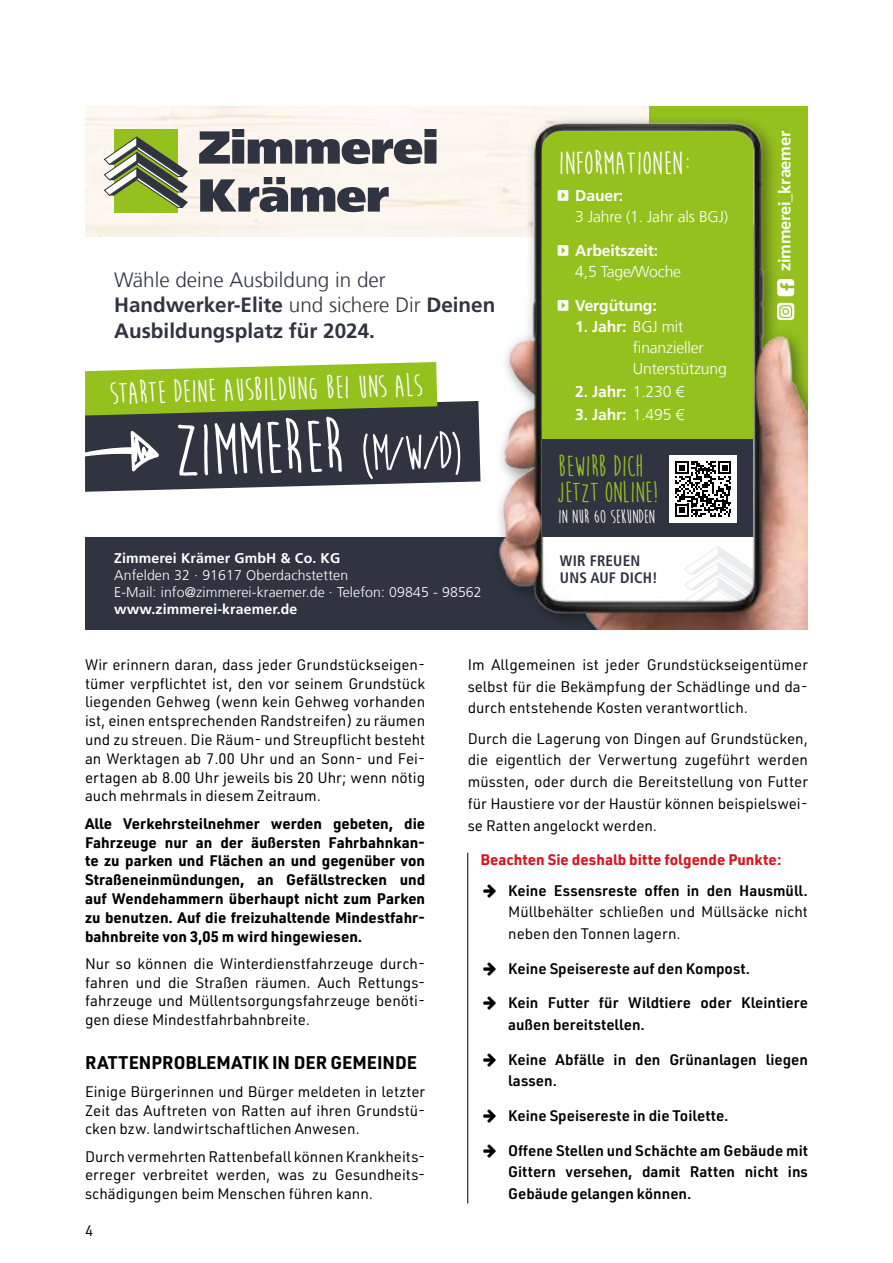
<style>
.page{position:relative;width:893px;height:1263px;background:#fff}
.page>*{position:absolute;margin:0;border:0;box-sizing:border-box;transform-origin:0 0}
.t1{font:700 74.55px "Moon Flower";color:#fff}
.t2{font:700 33.15px "Moon Flower";letter-spacing:-.01em;color:#fff}
.t3{font:700 32.25px "Moon Flower";color:#fff}
.t4{font:700 29.7px/25.7px "Moon Flower";letter-spacing:-.025em;color:#95c11f}
.t5{font:700 20.7px/25.5px "Frutiger LT Com";color:#2f3440}
.t6{font:700 19.5px "Moon Flower";letter-spacing:-.025em;color:#fff}
.t7{font:700 18px "URWDIN";color:#000}
.t8{font:700 16.5px "Frutiger LT Com";letter-spacing:-.015em;color:#fff}
.t9{font:300 15.75px/21px "Frutiger LT Com";letter-spacing:-.01em;color:#fff}
.t10{font:700 15.75px "Frutiger LT Com";letter-spacing:-.01em;color:#fff}
.t11{font:700 condensed 15.15px/16.5px "Frutiger LT Com";letter-spacing:.01em;color:#2f3440}
.t12{font:15px/18.8px "URWDIN";color:#000;text-align:justify}
.t13{font:600 15px/21.8px "URWDIN";color:#000}
.t14{font:700 15px/18.8px "URWDIN";color:#000;text-align:justify}
.t15{font:700 15px "URWDIN";color:#d9141c}
.t16{font:300 14.1px/17px "Frutiger LT Com";letter-spacing:.01em;color:#fff}
.t17{font:700 14.1px "Frutiger LT Com";letter-spacing:.01em;color:#fff}
.s1{font-weight:300}
.s2{font-size:52.5px}
.s3{font-weight:700}
</style>
<div class="page">
<hr style="left:467px;top:852px;width:1px;height:351px;background:#000">
<img style="left:85px;top:106px;width:53px;height:131px">
<div style="left:114px;top:129px;width:64px;height:83px;background:#95c11f"></div>
<svg style="left:104px;top:136px;width:34px;height:72px"></svg>
<div style="left:85px;top:537px;width:719px;height:92px;background:#2f3440"></div>
<img style="left:138px;top:106px;width:670px;height:523px">
<svg style="left:684px;top:545px;width:69px;height:56px;background:#f2f2f3"></svg>
<div style="left:542px;top:226px;width:211px;height:311px;background:#2f3440"></div>
<div style="left:542px;top:131px;width:211px;height:308px;background:#95c11f"></div>
<div style="left:669px;top:455px;width:68px;height:68px;background:#fff"></div>
<svg style="left:675px;top:461px;width:56px;height:56px"></svg>
<svg style="left:85px;top:362px;width:395px;height:130px;background:#67774d"></svg>
<h3 class="t5" style="left:114px;top:267px;width:383px"><span class="s1">Wähle deine Ausbildung in der<br></span>Handwerker-Elite <span class="s1">und sichere Dir</span> Deinen<br>Ausbildungsplatz für 2024.</h3>
<h3 class="t3" style="left:109px;top:378px;width:315px;rotate:-2deg">STARTE DEINE AUSBILDUNG BEI UNS ALS</h3>
<h1 class="t1" style="left:197px;top:411px;width:268px;rotate:-1deg">IMMERER <span class="s2">(M/W/D)</span></h1>
<p class="t17" style="left:114px;top:550px;width:228px">Zimmerei Krämer GmbH &amp; Co. KG</p>
<p class="t16" style="left:114px;top:566px;width:369px">Anfelden 32 · 91617 Oberdachstetten<br>E-Mail: info@zimmerei-kraemer.de · Telefon: 09845 - 98562</p>
<p class="t17" style="left:114px;top:600px;width:185px">www.zimmerei-kraemer.de</p>
<h2 class="t2" style="left:558px;top:146px;width:135px">INFORMATIONEN:</h2>
<p class="t10" style="left:575px;top:187px;width:50px">Dauer:</p>
<p class="t9" style="left:575px;top:206px;width:154px">3 Jahre (1. Jahr als BGJ)</p>
<p class="t10" style="left:575px;top:241px;width:84px">Arbeitszeit:</p>
<p class="t9" style="left:575px;top:261px;width:107px">4,5 Tage/Woche</p>
<p class="t10" style="left:575px;top:296px;width:83px">Vergütung:</p>
<p class="t9" style="left:633px;top:316px;width:96px;text-indent:-58px"><span class="s3">1. Jahr:</span> BGJ mit finanzieller<br>Unterstützung</p>
<p class="t10" style="left:575px;top:382px;width:110px">2. Jahr: <span class="s1">1.230 €</span></p>
<p class="t10" style="left:575px;top:405px;width:110px">3. Jahr: <span class="s1">1.495 €</span></p>
<h3 class="t4" style="left:558px;top:454px;width:102px">BEWIRB DICH<br>JETZT ONLINE!</h3>
<h3 class="t6" style="left:558px;top:506px;width:98px">IN NUR 60 SEKUNDEN</h3>
<p class="t11" style="left:560px;top:553px;width:99px">WIR FREUEN<br>UNS AUF DICH!</p>
<p class="t8" style="left:775px;top:271px;width:142px;rotate:-90deg">zimmerei_kraemer</p>
<p class="t12" style="left:85px;top:655px;width:342px">Wir erinnern daran, dass jeder Grundstückseigen&shy;tümer verpflichtet ist, den vor seinem Grundstück liegenden Gehweg (wenn kein Gehweg vorhanden ist, einen entsprechenden Randstreifen) zu räumen und zu streuen. Die Räum- und Streupflicht besteht an Werktagen ab 7.00 Uhr und an Sonn- und Fei&shy;ertagen ab 8.00 Uhr jeweils bis 20 Uhr; wenn nötig auch mehrmals in diesem Zeitraum.</p>
<p class="t14" style="left:85px;top:813px;width:342px">Alle Verkehrsteilnehmer werden gebeten, die Fahrzeuge nur an der äußersten Fahrbahnkan&shy;te zu parken und Flächen an und gegenüber von Straßeneinmündungen, an Gefällstrecken und auf Wendehammern überhaupt nicht zum Parken zu benutzen. Auf die freizuhaltende Mindestfahr&shy;bahnbreite von 3,05 m wird hingewiesen.</p>
<p class="t12" style="left:85px;top:954px;width:342px">Nur so können die Winterdienstfahrzeuge durch&shy;fahren und die Straßen räumen. Auch Rettungs&shy;fahrzeuge und Müllentsorgungsfahrzeuge benöti&shy;gen diese Mindestfahrbahnbreite.</p>
<p class="t7" style="left:85px;top:1050px;width:334px">RATTENPROBLEMATIK IN DER GEMEINDE</p>
<p class="t12" style="left:85px;top:1081px;width:342px">Einige Bürgerinnen und Bürger meldeten in letzter Zeit das Auftreten von Ratten auf ihren Grundstü&shy;cken bzw. landwirtschaftlichen Anwesen.</p>
<p class="t12" style="left:85px;top:1146px;width:342px">Durch vermehrten Rattenbefall können Krankheits&shy;erreger verbreitet werden, was zu Gesundheits&shy;schädigungen beim Menschen führen kann.</p>
<p class="t12" style="left:85px;top:1221px;width:10px">4</p>
<p class="t12" style="left:468px;top:653px;width:342px;line-height:21.8px">Im Allgemeinen ist jeder Grundstückseigentümer selbst für die Bekämpfung der Schädlinge und da&shy;durch entstehende Kosten verantwortlich.</p>
<p class="t12" style="left:468px;top:727px;width:342px;line-height:21.8px">Durch die Lagerung von Dingen auf Grundstücken, die eigentlich der Verwertung zugeführt werden müssten, oder durch die Bereitstellung von Futter für Haustiere vor der Haustür können beispielswei&shy;se Ratten angelockt werden.</p>
<p class="t15" style="left:480px;top:850px;width:303px">Beachten Sie deshalb bitte folgende Punkte:</p>
<p class="t13" style="left:508px;top:879px;width:301px">Keine Essensreste offen in den Hausmüll.</p>
<p class="t12" style="left:508px;top:901px;width:301px;line-height:21.8px">Müllbehälter schließen und Müllsäcke nicht neben den Tonnen lagern.</p>
<p class="t13" style="left:508px;top:957px;width:244px">Keine Speisereste auf den Kompost.</p>
<p class="t13" style="left:508px;top:991px;width:301px">Kein Futter für Wildtiere oder Kleintiere außen bereitstellen.</p>
<p class="t13" style="left:508px;top:1048px;width:301px">Keine Abfälle in den Grünanlagen liegen lassen.</p>
<p class="t13" style="left:508px;top:1104px;width:222px">Keine Speisereste in die Toilette.</p>
<p class="t13" style="left:508px;top:1139px;width:301px;text-align:justify">Offene Stellen und Schächte am Gebäude mit Gittern versehen, damit Ratten nicht ins Gebäude gelangen können.</p>
</div>
